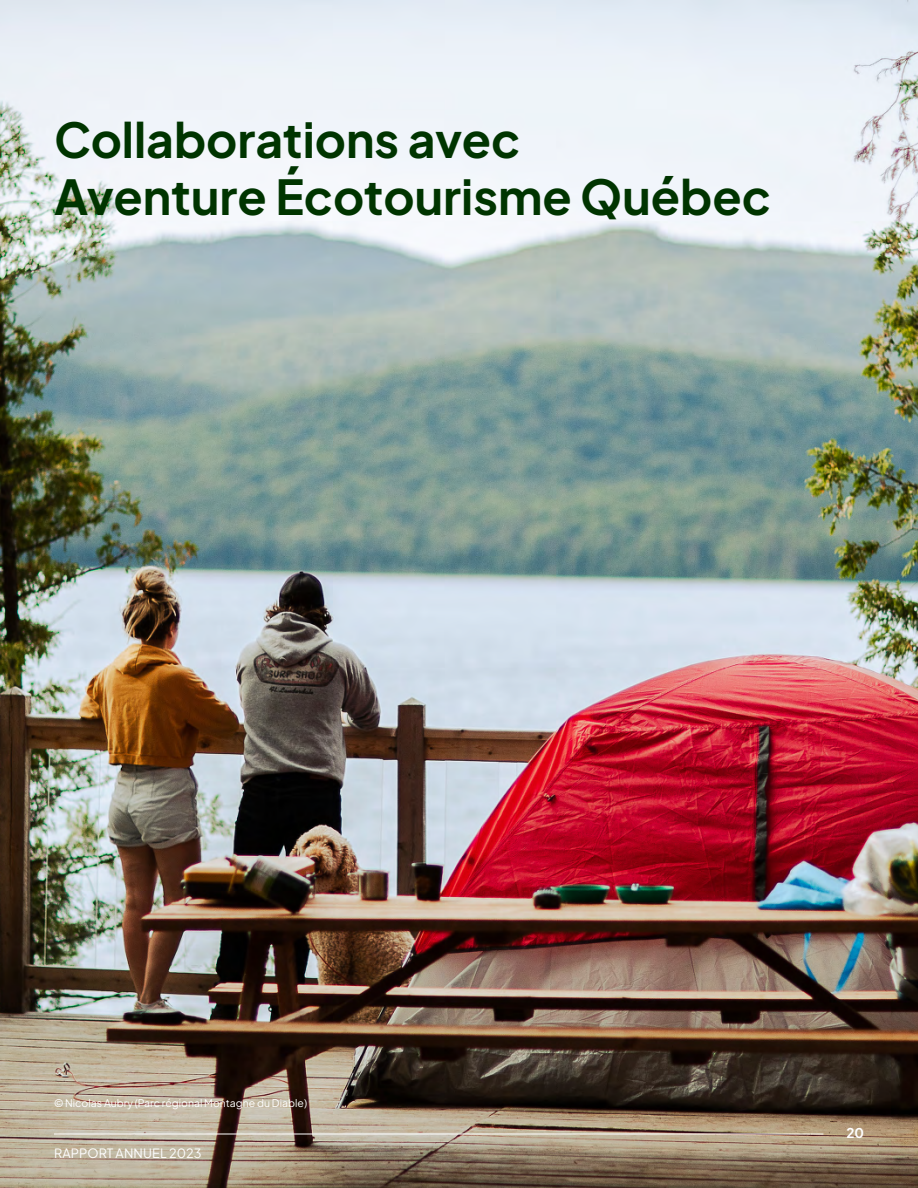
<style>
.page{position:relative;width:918px;height:1188px;background:#fff}
.page>*{position:absolute;margin:0;border:0;box-sizing:border-box;transform-origin:0 0}
.t1{font:700 48px/57.6px "Plus Jakarta Sans";color:#003400}
.t2{font:700 13.5px "Plus Jakarta Sans";color:#fff}
.t3{font:12.75px "Plus Jakarta Sans";letter-spacing:.01em;color:#fff}
.t4{font:10.5px "Plus Jakarta Sans";color:#fff}
</style>
<div class="page">
<img style="left:0;top:0;width:918px;height:1188px">
<hr style="left:54px;top:1134px;width:770px;height:1px;background:#fff">
<p class="t1" style="left:54px;top:105px;width:719px">Collaborations avec<br>Aventure Écotourisme Québec</p>
<p class="t4" style="left:54px;top:1095px;width:255px">© Nicolas Aubry (Parc régional Montagne du Diable)</p>
<p class="t3" style="left:54px;top:1143px;width:149px">Rapport Annuel 2023</p>
<p class="t2" style="left:846px;top:1121px;width:19px">20</p>
</div>
